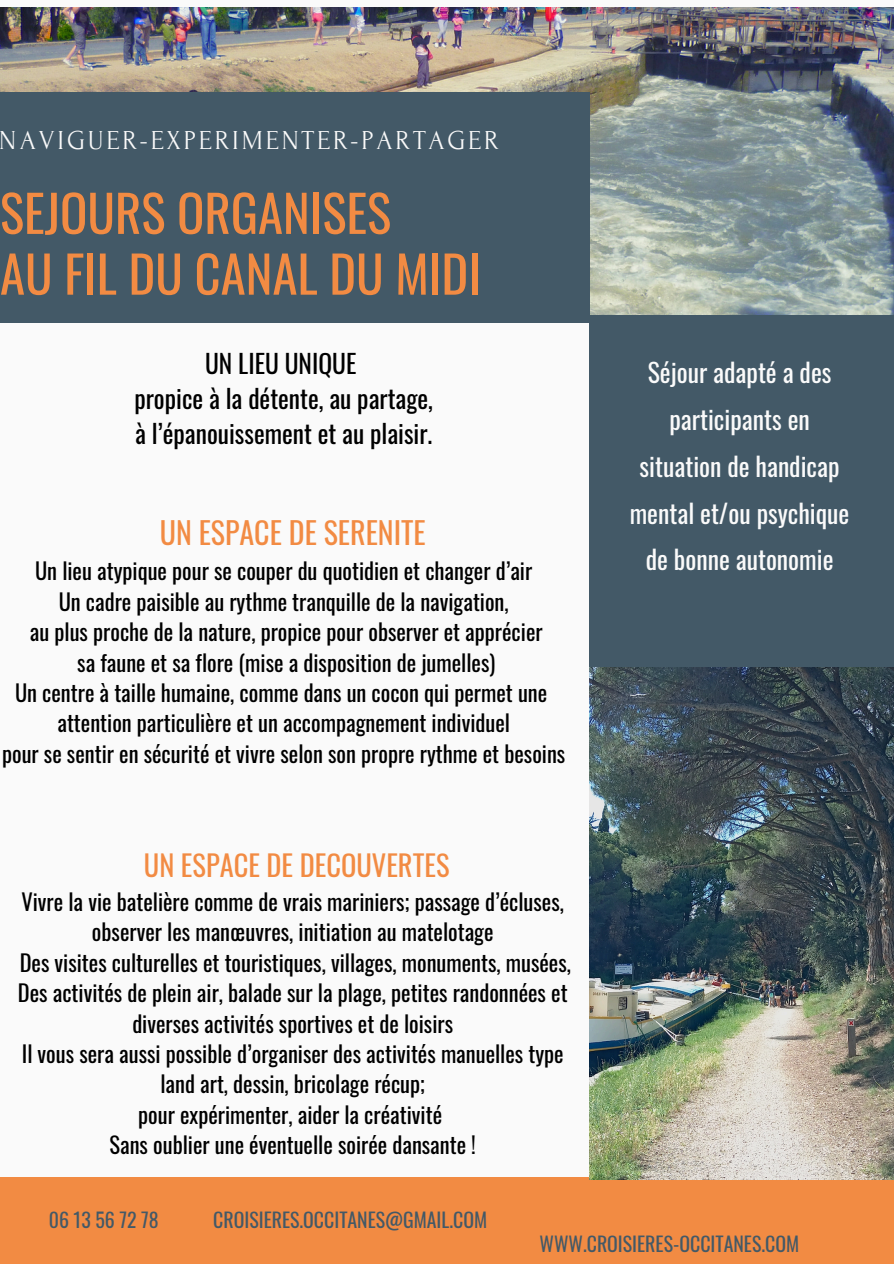
<style>
.page{position:relative;width:894px;height:1264px;background:#fff}
.page>*{position:absolute;margin:0;border:0;box-sizing:border-box;transform-origin:0 0}
.t1{font:50.85px/60.8px "Oswald";color:#f28b43}
.t2{font:30px "Oswald";color:#f28b43}
.t3{font:28.5px "Oswald";color:#f28b43}
.t4{font:27.3px "Forum";letter-spacing:.1em;color:#fafafa}
.t5{font:25.8px/46.8px "Oswald";color:#fafafa;text-align:center}
.t6{font:25.5px/34.8px "Oswald";color:#000;text-align:center}
.t7{font:22.5px/30.3px "Oswald";color:#000;text-align:center}
.t8{font:19.8px "Oswald";color:#435967}
</style>
<div class="page">
<div style="left:0;top:0;width:893px;height:1263px;background:#fafafa"></div>
<div style="left:589px;top:314px;width:304px;height:771px;background:#435967"></div>
<img style="left:0;top:8px;width:893px;height:306px">
<div style="left:0;top:92px;width:589px;height:230px;background:#435967"></div>
<div style="left:0;top:1177px;width:893px;height:86px;background:#f28b43"></div>
<img style="left:590px;top:667px;width:303px;height:512px">
<p class="t4" style="left:0;top:126px;width:500px">NAVIGUER-EXPERIMENTER-PARTAGER</p>
<p class="t1" style="left:0;top:180px;width:482px">SEJOURS ORGANISES<br>AU FIL DU CANAL DU MIDI</p>
<p class="t6" style="left:134px;top:345px;width:300px">UN LIEU UNIQUE<br>propice à la détente, au partage, à l’épanouissement et au plaisir.</p>
<h2 class="t2" style="left:160px;top:509px;width:267px">UN ESPACE DE SERENITE</h2>
<h3 class="t7" style="left:2px;top:555px;width:564px">Un lieu atypique pour se couper du quotidien et changer d’air<br>Un cadre paisible au rythme tranquille de la navigation,<br>au plus proche de la nature, propice pour observer et apprécier<br>sa faune et sa flore (mise a disposition de jumelles)<br>Un centre à taille humaine, comme dans un cocon qui permet une attention particulière et un accompagnement individuel<br>pour se sentir en sécurité et vivre selon son propre rythme et besoins</h3>
<h4 class="t3" style="left:144px;top:842px;width:307px">UN ESPACE DE DECOUVERTES</h4>
<h3 class="t7" style="left:18px;top:885px;width:554px">Vivre la vie batelière comme de vrais mariniers; passage d’écluses, observer les manœuvres, initiation au matelotage<br>Des visites culturelles et touristiques, villages, monuments, musées, Des activités de plein air, balade sur la plage, petites randonnées et diverses activités sportives et de loisirs<br>Il vous sera aussi possible d’organiser des activités manuelles type land art, dessin, bricolage récup;<br>pour expérimenter, aider la créativité<br>Sans oublier une éventuelle soirée dansante !</h3>
<h1 class="t8" style="left:49px;top:1204px;width:111px">06 13 56 72 78</h1>
<h1 class="t8" style="left:213px;top:1204px;width:275px">CROISIERES.OCCITANES@GMAIL.COM</h1>
<p class="t5" style="left:629px;top:348px;width:221px">Séjour adapté a des participants en situation de handicap mental et/ou psychique de bonne autonomie</p>
<p class="t8" style="left:539px;top:1228px;width:261px">WWW.CROISIERES-OCCITANES.COM</p>
</div>
